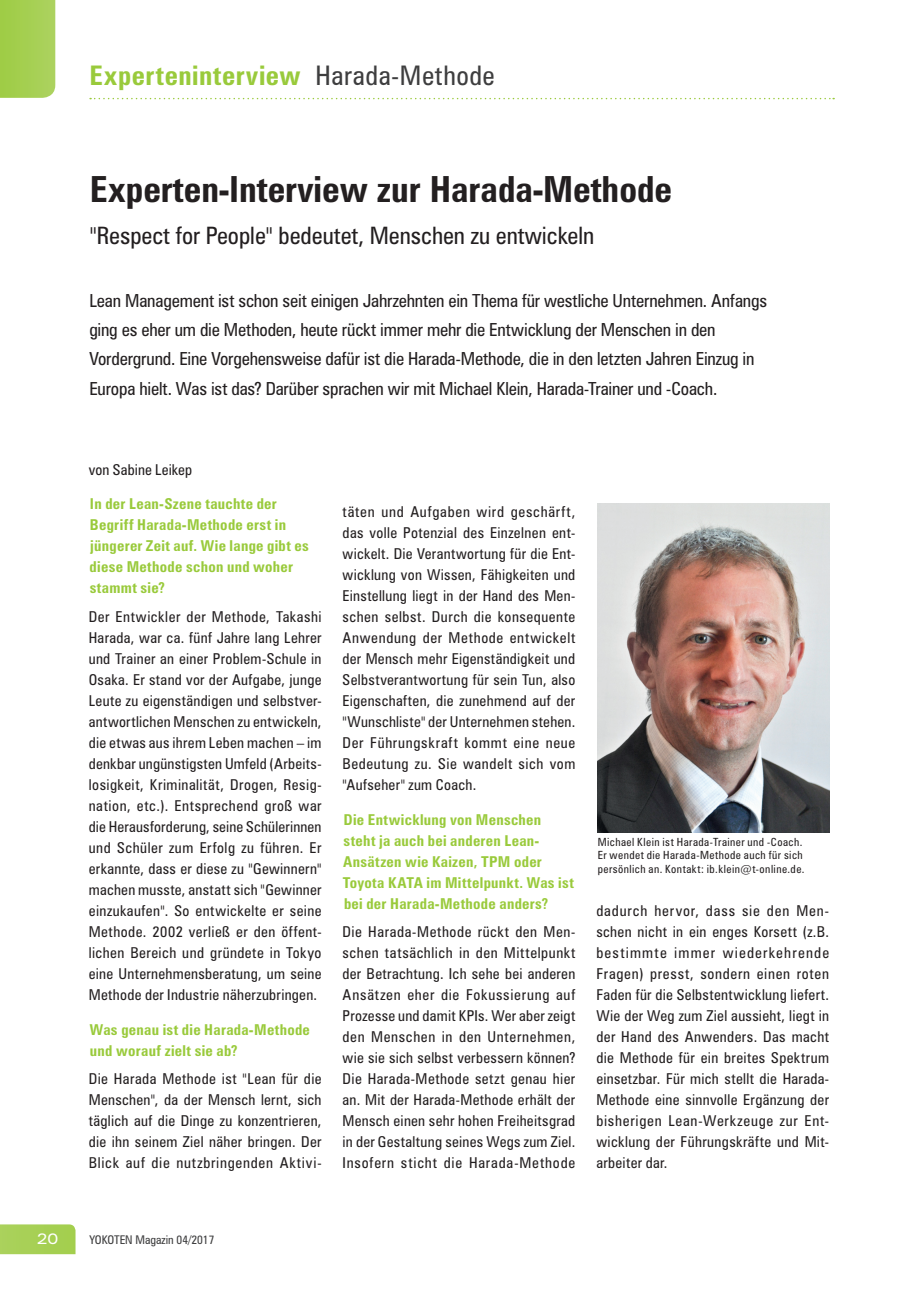
<style>
.page{position:relative;width:919px;height:1289px;background:#fff}
.page>*{position:absolute;margin:0;border:0;box-sizing:border-box;transform-origin:0 0}
.t1{font:700 condensed 36px "Zurich BT";color:#231f20}
.t2{font:700 condensed 27px "Zurich BT";letter-spacing:.02em;color:#99ca3b}
.t3{font:condensed 24px "Zurich BT";color:#231f20}
.t4{font:condensed 18px/29.2px "Zurich BT";letter-spacing:-.01em;color:#231f20}
.t5{font:condensed 15px/21px "Zurich BT";letter-spacing:.025em;color:#231f20;text-align:justify}
.t6{font:700 condensed 15px/21px "Zurich BT";letter-spacing:.02em;color:#99ca3b}
.t7{font:expanded 15px "Zurich BT";color:#fff}
.t8{font:condensed 12px "Zurich BT";color:#3e3e3f}
.t9{font:condensed 11.25px/13.5px "Zurich BT";letter-spacing:.04em;color:#231f20}
.s1{font-weight:400;color:#3e3e3f}
</style>
<div class="page">
<img style="left:597px;top:503px;width:232px;height:329px">
<svg style="left:90px;top:98px;width:744px;height:1px"></svg>
<svg style="left:0;top:0;width:55px;height:98px"></svg>
<div style="left:0;top:1224px;width:75px;height:30px;background:#a7d055"></div>
<h2 class="t2" style="left:89px;top:59px;width:407px">Experteninterview <span class="s1">Harada-Methode</span></h2>
<h1 class="t1" style="left:90px;top:167px;width:583px">Experten-Interview zur Harada-Methode</h1>
<h3 class="t3" style="left:90px;top:220px;width:506px">"Respect for People" bedeutet, Menschen zu entwickeln</h3>
<p class="t4" style="left:89px;top:285px;width:679px">Lean Management ist schon seit einigen Jahrzehnten ein Thema für westliche Unternehmen. Anfangs ging es eher um die Methoden, heute rückt immer mehr die Entwicklung der Menschen in den Vordergrund. Eine Vorgehensweise dafür ist die Harada-Methode, die in den letzten Jahren Einzug in Europa hielt. Was ist das? Darüber sprachen wir mit Michael Klein, Harada-Trainer und -Coach.</p>
<p class="t5" style="left:89px;top:459px;width:105px">von Sabine Leikep</p>
<p class="t6" style="left:90px;top:493px;width:221px">In der Lean-Szene tauchte der<br>Begriff Harada-Methode erst in jüngerer Zeit auf. Wie lange gibt es diese Methode schon und woher stammt sie?</p>
<p class="t5" style="left:89px;top:606px;width:234px">Der Entwickler der Methode, Takashi Harada, war ca. fünf Jahre lang Lehrer und Trainer an einer Problem-Schule in Osaka. Er stand vor der Aufgabe, junge Leute zu eigenständigen und selbstver&shy;antwortlichen Menschen zu entwickeln, die etwas aus ihrem Leben machen – im denkbar ungünstigsten Umfeld (Arbeits&shy;losigkeit, Kriminalität, Drogen, Resig&shy;nation, etc.). Entsprechend groß war die Herausforderung, seine Schülerinnen und Schüler zum Erfolg zu führen. Er erkannte, dass er diese zu "Gewinnern" machen musste, anstatt sich "Gewinner einzukaufen". So entwickelte er seine Methode. 2002 verließ er den öffent&shy;lichen Bereich und gründete in Tokyo eine Unternehmensberatung, um seine Methode der Industrie näherzubringen.</p>
<p class="t6" style="left:90px;top:1018px;width:221px">Was genau ist die Harada-Methode und worauf zielt sie ab?</p>
<p class="t5" style="left:89px;top:1068px;width:234px">Die Harada Methode ist "Lean für die Menschen", da der Mensch lernt, sich täglich auf die Dinge zu konzentrieren, die ihn seinem Ziel näher bringen. Der Blick auf die nutzbringenden Aktivi-</p>
<p class="t5" style="left:342px;top:501px;width:234px">täten und Aufgaben wird geschärft, das volle Potenzial des Einzelnen ent&shy;wickelt. Die Verantwortung für die Ent&shy;wicklung von Wissen, Fähigkeiten und Einstellung liegt in der Hand des Men&shy;schen selbst. Durch die konsequente Anwendung der Methode entwickelt der Mensch mehr Eigenständigkeit und Selbstverantwortung für sein Tun, also Eigenschaften, die zunehmend auf der "Wunschliste" der Unternehmen stehen.<br>Der Führungskraft kommt eine neue Bedeutung zu. Sie wandelt sich vom "Aufseher" zum Coach.</p>
<p class="t6" style="left:343px;top:808px;width:233px">Die Entwicklung von Menschen steht ja auch bei anderen Lean-<br>Ansätzen wie Kaizen, TPM oder<br>Toyota KATA im Mittelpunkt. Was ist bei der Harada-Methode anders?</p>
<p class="t5" style="left:342px;top:921px;width:234px">Die Harada-Methode rückt den Men&shy;schen tatsächlich in den Mittelpunkt der Betrachtung. Ich sehe bei anderen Ansätzen eher die Fokussierung auf Prozesse und damit KPIs. Wer aber zeigt den Menschen in den Unternehmen, wie sie sich selbst verbessern können?<br>Die Harada-Methode setzt genau hier an. Mit der Harada-Methode erhält der Mensch einen sehr hohen Freiheitsgrad in der Gestaltung seines Wegs zum Ziel.<br>Insofern sticht die Harada-Methode</p>
<p class="t9" style="left:597px;top:834px;width:208px">Michael Klein ist Harada-Trainer und -Coach.<br>Er wendet die Harada-Methode auch für sich persönlich an. Kontakt: ib.klein@t-online.de.</p>
<p class="t5" style="left:596px;top:900px;width:234px">dadurch hervor, dass sie den Men&shy;schen nicht in ein enges Korsett (z.B. bestimmte immer wiederkehrende Fragen) presst, sondern einen roten Faden für die Selbstentwicklung liefert.<br>Wie der Weg zum Ziel aussieht, liegt in der Hand des Anwenders. Das macht die Methode für ein breites Spektrum einsetzbar. Für mich stellt die Harada-Methode eine sinnvolle Ergänzung der bisherigen Lean-Werkzeuge zur Ent&shy;wicklung der Führungskräfte und Mit&shy;arbeiter dar.</p>
<p class="t7" style="left:37px;top:1230px;width:23px">20</p>
<p class="t8" style="left:89px;top:1232px;width:127px">YOKOTEN Magazin 04/2017</p>
</div>
